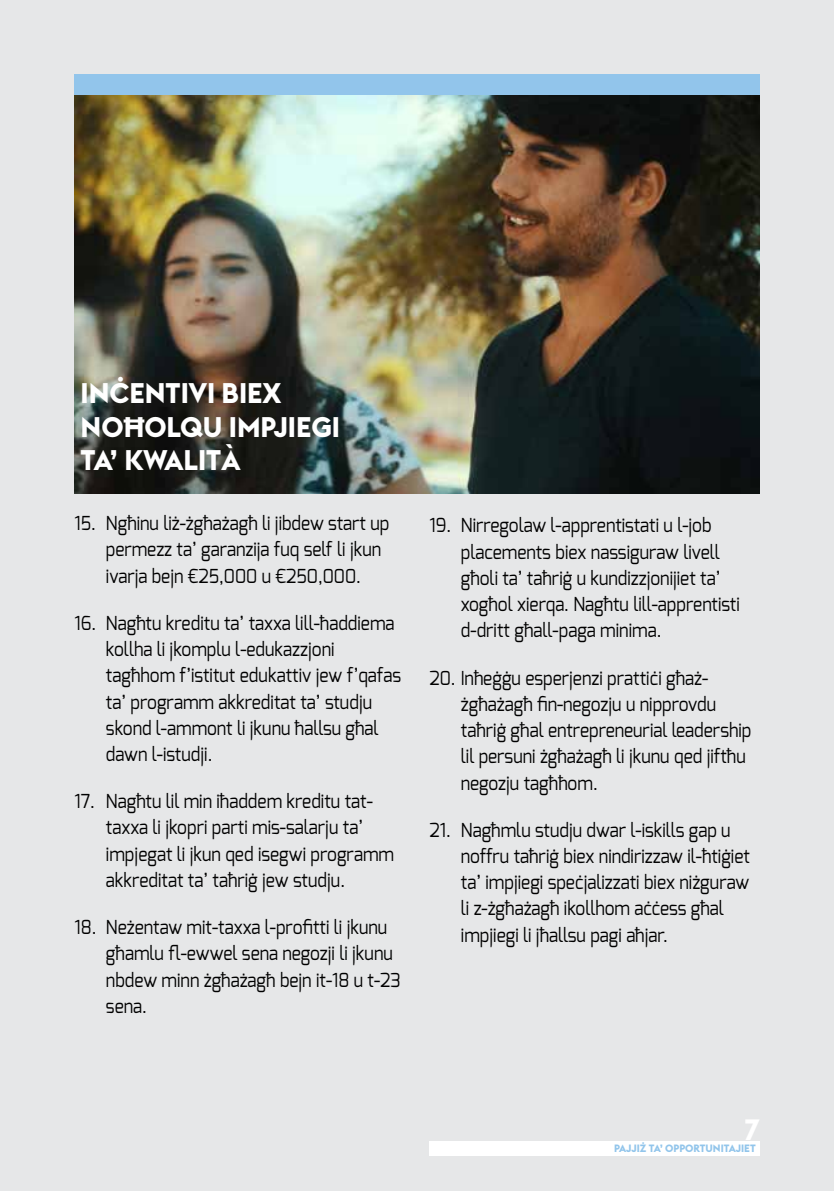
<style>
.page{position:relative;width:834px;height:1191px;background:#fff}
.page>*{position:absolute;margin:0;border:0;box-sizing:border-box;transform-origin:0 0}
.t1{font:700 29.05px "Euclid Flex";color:#fff}
.t2{font:700 28px/33.6px "Euclid Flex";color:#fff}
.t3{font:19.25px/26.2px "Exo";color:#000;scale:.9 1}
.t4{font:700 10.5px "Euclid Flex";color:#92c5eb}
</style>
<div class="page">
<div style="left:0;top:0;width:833px;height:1191px;background:#e6e7e8"></div>
<div style="left:429px;top:1141px;width:330px;height:14px;background:#fff"></div>
<img style="left:74px;top:95px;width:685px;height:399px">
<div style="left:74px;top:74px;width:685px;height:21px;background:#92c5eb"></div>
<h2 class="t2" style="left:81px;top:376px;width:257px">INĊENTIVI BIEX<br>NOĦOLQU IMPJIEGI<br>TA’ KWALITÀ</h2>
<p class="t3" style="left:106px;top:510px;width:316px;text-indent:-31px">15. Ngħinu liż-żgħażagħ li jibdew start up permezz ta’ garanzija fuq self li jkun ivarja bejn €25,000 u €250,000.</p>
<p class="t3" style="left:106px;top:609px;width:329px;text-indent:-31px">16. Nagħtu kreditu ta’ taxxa lill-ħaddiema kollha li jkomplu l-edukazzjoni tagħhom f’istitut edukattiv jew f’qafas ta’ programm akkreditat ta’ studju skond l-ammont li jkunu ħallsu għal dawn l-istudji.</p>
<p class="t3" style="left:106px;top:788px;width:321px;text-indent:-31px">17. Nagħtu lil min iħaddem kreditu tat&shy;taxxa li jkopri parti mis-salarju ta’ impjegat li jkun qed isegwi programm akkreditat ta’ taħriġ jew studju.</p>
<p class="t3" style="left:106px;top:914px;width:329px;text-indent:-31px">18. Neżentaw mit-taxxa l-profitti li jkunu għamlu fl-ewwel sena negozji li jkunu nbdew minn żgħażagħ bejn it-18 u t-23 sena.</p>
<p class="t3" style="left:461px;top:512px;width:311px;text-indent:-31px">19. Nirregolaw l-apprentistati u l-job placements biex nassiguraw livell għoli ta’ taħriġ u kundizzjonijiet ta’ xogħol xierqa. Nagħtu lill-apprentisti d-dritt għall-paga minima.</p>
<p class="t3" style="left:461px;top:664px;width:324px;text-indent:-31px">20. Inħeġġu esperjenzi prattiċi għaż&shy;żgħażagħ fin-negozju u nipprovdu taħriġ għal entrepreneurial leadership lil persuni żgħażagħ li jkunu qed jiftħu negozju tagħħom.</p>
<p class="t3" style="left:461px;top:816px;width:322px;text-indent:-31px">21. Nagħmlu studju dwar l-iskills gap u noffru taħriġ biex nindirizzaw il-ħtiġiet ta’ impjiegi speċjalizzati biex niżguraw li z-żgħażagħ ikollhom aċċess għal impjiegi li jħallsu pagi aħjar.</p>
<h1 class="t1" style="left:744px;top:1112px;width:17px">7</h1>
<p class="t4" style="left:614px;top:1142px;width:143px">PAJJIŻ TA’ OPPORTUNITAJIET</p>
</div>
